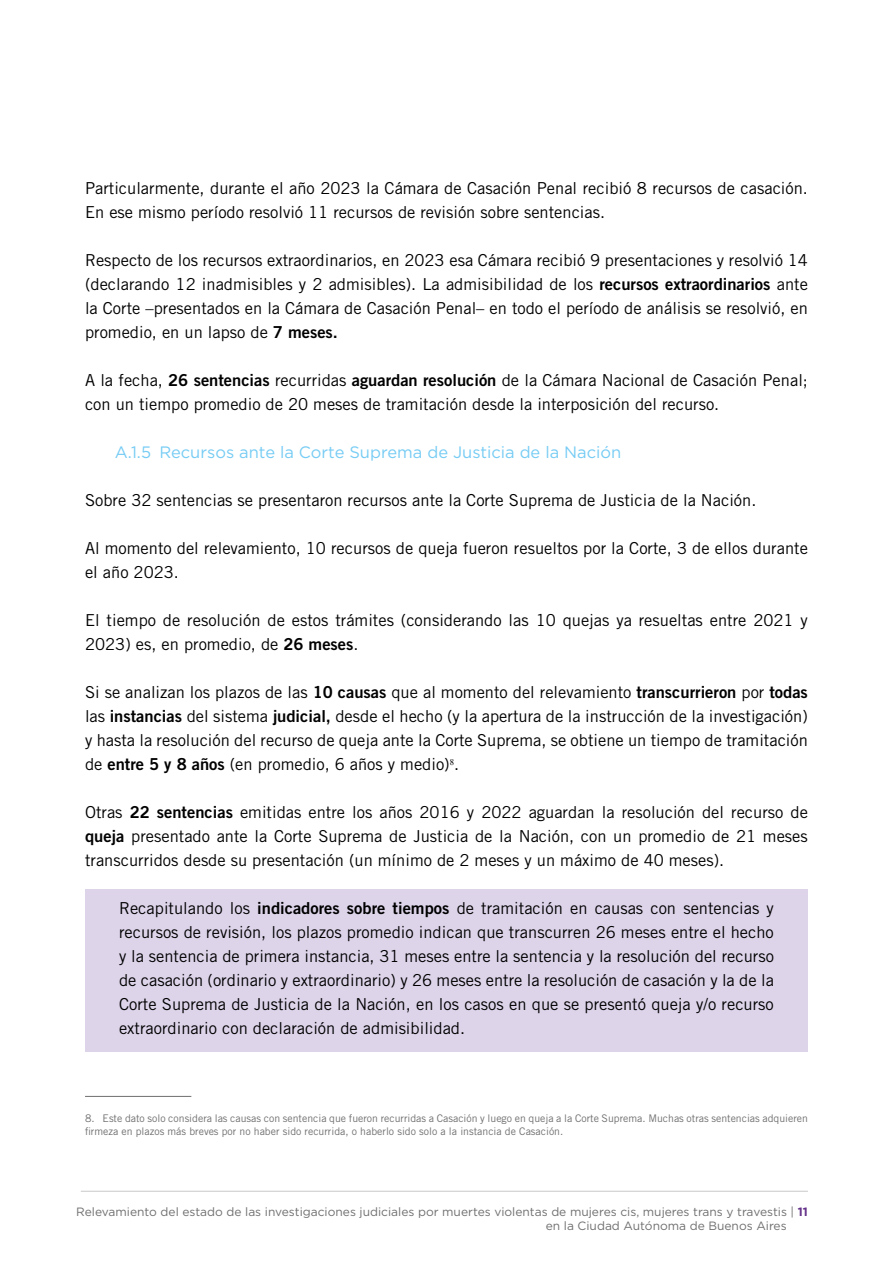
<style>
.page{position:relative;width:893px;height:1263px;background:#fff}
.page>*{position:absolute;margin:0;border:0;box-sizing:border-box;transform-origin:0 0}
.t1{font:16.5px/24px "Trade Gothic LT Std";color:#000}
.t2{font:16.5px "Gotham";color:#77ccf4}
.t3{font:12px/14.4px "Gotham";color:#706f6f}
.t4{font:10.5px/13.5px "Trade Gothic LT Std";color:#706f6f}
.s1{font-family:"Trade Gothic LT Std Bd 2"}
.s2{font-weight:700;color:#64328a}
</style>
<div class="page">
<hr style="left:81px;top:1191px;width:727px;height:1px;background:#c8c8c8">
<div style="left:85px;top:889px;width:723px;height:162px;background:#ddd4ea"></div>
<hr style="left:85px;top:1096px;width:106px;height:1px;background:#706f6f">
<p class="t1" style="left:85px;top:176px;width:724px">Particularmente, durante el año 2023 la Cámara de Casación Penal recibió 8 recursos de casación.<br>En ese mismo período resolvió 11 recursos de revisión sobre sentencias.</p>
<p class="t1" style="left:85px;top:248px;width:724px;text-align:justify">Respecto de los recursos extraordinarios, en 2023 esa Cámara recibió 9 presentaciones y resolvió 14 (declarando 12 inadmisibles y 2 admisibles). La admisibilidad de los <span class="s1">recursos extraordinarios</span> ante la Corte –presentados en la Cámara de Casación Penal– en todo el período de análisis se resolvió, en promedio, en un lapso de <span class="s1">7 meses.</span></p>
<p class="t1" style="left:85px;top:368px;width:724px">A la fecha, <span class="s1">26 sentencias</span> recurridas <span class="s1">aguardan resolución</span> de la Cámara Nacional de Casación Penal; con un tiempo promedio de 20 meses de tramitación desde la interposición del recurso.</p>
<p class="t2" style="left:115px;top:442px;width:508px">A.1.5 Recursos ante la Corte Suprema de Justicia de la Nación</p>
<p class="t1" style="left:85px;top:488px;width:673px">Sobre 32 sentencias se presentaron recursos ante la Corte Suprema de Justicia de la Nación.</p>
<p class="t1" style="left:85px;top:536px;width:724px">Al momento del relevamiento, 10 recursos de queja fueron resueltos por la Corte, 3 de ellos durante el año 2023.</p>
<p class="t1" style="left:85px;top:608px;width:724px">El tiempo de resolución de estos trámites (considerando las 10 quejas ya resueltas entre 2021 y<br>2023) es, en promedio, de <span class="s1">26 meses</span>.</p>
<p class="t1" style="left:85px;top:680px;width:724px;text-align:justify">Si se analizan los plazos de las <span class="s1">10 causas</span> que al momento del relevamiento <span class="s1">transcurrieron</span> por <span class="s1">todas </span>las <span class="s1">instancias</span> del sistema <span class="s1">judicial,</span> desde el hecho (y la apertura de la instrucción de la investigación) y hasta la resolución del recurso de queja ante la Corte Suprema, se obtiene un tiempo de tramitación de <span class="s1">entre 5 y 8 años</span> (en promedio, 6 años y medio)<sup>8</sup>.</p>
<p class="t1" style="left:85px;top:800px;width:724px;text-align:justify">Otras <span class="s1">22 sentencias</span> emitidas entre los años 2016 y 2022 aguardan la resolución del recurso de <span class="s1">queja</span> presentado ante la Corte Suprema de Justicia de la Nación, con un promedio de 21 meses transcurridos desde su presentación (un mínimo de 2 meses y un máximo de 40 meses).</p>
<p class="t1" style="left:119px;top:896px;width:656px;text-align:justify">Recapitulando los <span class="s1">indicadores sobre tiempos</span> de tramitación en causas con sentencias y recursos de revisión, los plazos promedio indican que transcurren 26 meses entre el hecho y la sentencia de primera instancia, 31 meses entre la sentencia y la resolución del recurso de casación (ordinario y extraordinario) y 26 meses entre la resolución de casación y la de la Corte Suprema de Justicia de la Nación, en los casos en que se presentó queja y/o recurso extraordinario con declaración de admisibilidad.</p>
<p class="t4" style="left:85px;top:1111px;width:724px">8. Este dato solo considera las causas con sentencia que fueron recurridas a Casación y luego en queja a la Corte Suprema. Muchas otras sentencias adquieren firmeza en plazos más breves por no haber sido recurrida, o haberlo sido solo a la instancia de Casación.</p>
<p class="t3" style="left:546px;top:1204px;width:264px;text-indent:-470px">Relevamiento del estado de las investigaciones judiciales por muertes violentas de mujeres cis, mujeres trans y travestis | <span class="s2">11 </span>en la Ciudad Autónoma de Buenos Aires</p>
</div>
